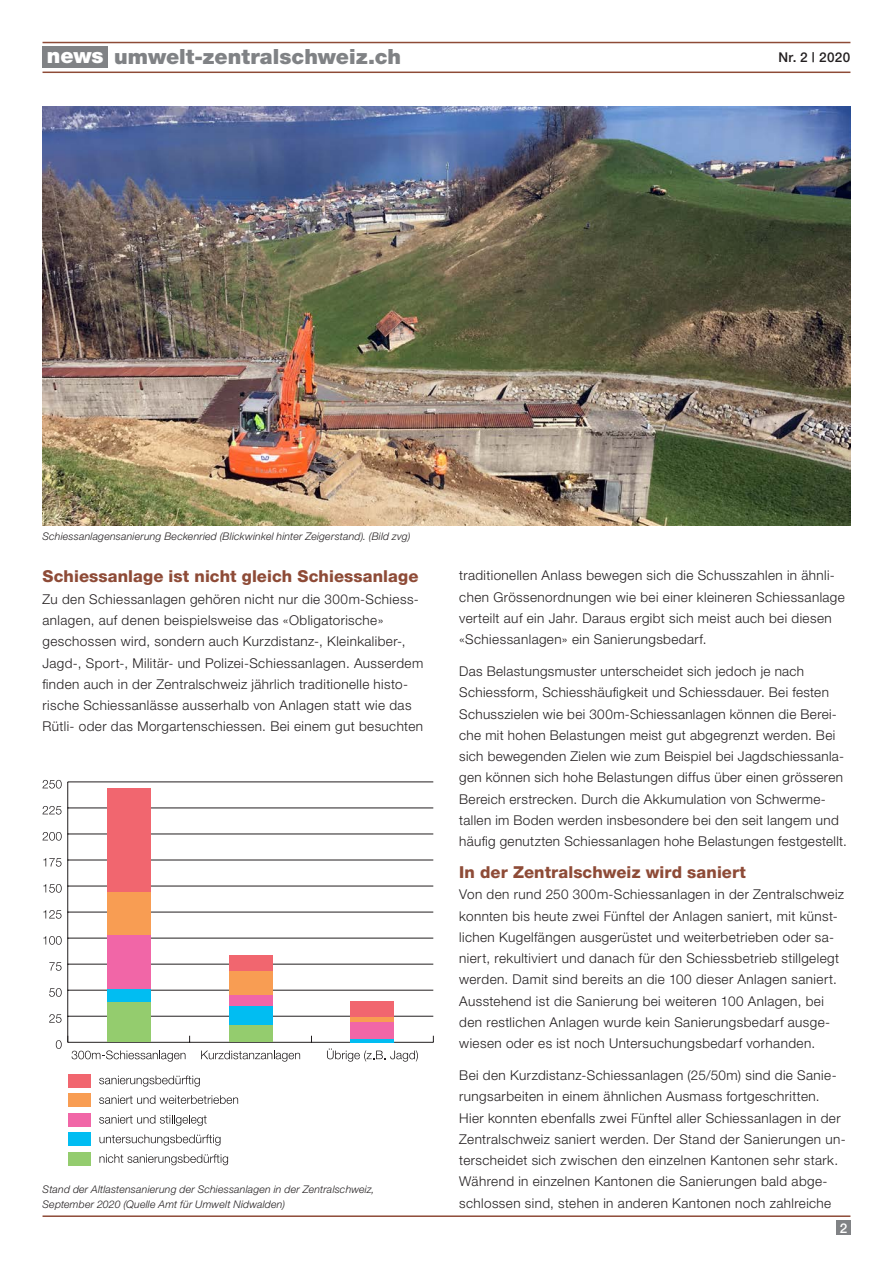
<style>
.page{position:relative;width:893px;height:1263px;background:#fff}
.page>*{position:absolute;margin:0;border:0;box-sizing:border-box;transform-origin:0 0}
.t1{font:900 21px "Helvetica Neue";color:#808285}
.t2{font:900 21px "Helvetica Neue";color:#fff}
.Zwischentitel_11{font:800 16.5px "Helvetica Neue";letter-spacing:.005em;color:#8e4b37}
.lauftext_9_14_173{font:300 13.5px/21.3px "Helvetica Neue";letter-spacing:.03em;color:#231f20}
.untertitel_2__9pt{font:500 13.5px "Helvetica Neue";letter-spacing:.035em;color:#231f20}
.untertitel_2__9pt-2{font:500 13.5px "Helvetica Neue";color:#fff}
.bildlegenden_kursiv{font:italic 300 10.5px/15px "Helvetica Neue";letter-spacing:.02em;color:#231f20}
</style>
<div class="page">
<hr style="left:43px;top:42px;width:807px;height:1px;background:#8e4b37">
<hr style="left:43px;top:72px;width:807px;height:1px;background:#8e4b37">
<div style="left:43px;top:47px;width:65px;height:21px;background:#808285"></div>
<hr style="left:43px;top:1215px;width:807px;height:2px;background:#8e4b37">
<div style="left:836px;top:1220px;width:14px;height:15px;background:#808285"></div>
<hr style="left:68px;top:1042px;width:365px;height:1px;background:#231f20">
<svg style="left:49px;top:1014px;width:13px;height:9px"></svg>
<svg style="left:49px;top:988px;width:13px;height:9px"></svg>
<svg style="left:49px;top:962px;width:13px;height:9px"></svg>
<svg style="left:43px;top:936px;width:19px;height:9px"></svg>
<svg style="left:43px;top:910px;width:19px;height:9px"></svg>
<svg style="left:43px;top:884px;width:19px;height:9px"></svg>
<svg style="left:43px;top:858px;width:19px;height:9px"></svg>
<svg style="left:43px;top:832px;width:19px;height:9px"></svg>
<svg style="left:43px;top:806px;width:19px;height:8px"></svg>
<svg style="left:43px;top:780px;width:19px;height:8px"></svg>
<hr style="left:67px;top:782px;width:1px;height:260px;background:#231f20">
<hr style="left:68px;top:1016px;width:365px;height:1px;background:#231f20">
<hr style="left:68px;top:990px;width:365px;height:1px;background:#231f20">
<hr style="left:68px;top:964px;width:365px;height:1px;background:#231f20">
<hr style="left:68px;top:938px;width:365px;height:1px;background:#231f20">
<hr style="left:68px;top:912px;width:365px;height:1px;background:#231f20">
<hr style="left:68px;top:886px;width:365px;height:1px;background:#231f20">
<hr style="left:68px;top:860px;width:365px;height:1px;background:#231f20">
<hr style="left:68px;top:833px;width:365px;height:1px;background:#231f20">
<hr style="left:68px;top:807px;width:365px;height:1px;background:#231f20">
<hr style="left:68px;top:781px;width:365px;height:1px;background:#231f20">
<div style="left:107px;top:788px;width:44px;height:104px;background:#f1666f"></div>
<div style="left:229px;top:955px;width:43px;height:16px;background:#f1666f"></div>
<div style="left:350px;top:1002px;width:44px;height:15px;background:#f1666f"></div>
<div style="left:107px;top:892px;width:44px;height:43px;background:#f89d53"></div>
<div style="left:229px;top:971px;width:43px;height:24px;background:#f89d53"></div>
<div style="left:350px;top:1017px;width:44px;height:5px;background:#f89d53"></div>
<div style="left:107px;top:935px;width:44px;height:54px;background:#f166a7"></div>
<div style="left:229px;top:995px;width:43px;height:11px;background:#f166a7"></div>
<div style="left:350px;top:1022px;width:44px;height:17px;background:#f166a7"></div>
<div style="left:107px;top:989px;width:44px;height:14px;background:#01bdf2"></div>
<div style="left:229px;top:1006px;width:43px;height:19px;background:#01bdf2"></div>
<hr style="left:350px;top:1039px;width:44px;height:3px;background:#01bdf2">
<div style="left:107px;top:1003px;width:44px;height:39px;background:#94cc6e"></div>
<div style="left:229px;top:1025px;width:43px;height:17px;background:#94cc6e"></div>
<svg style="left:327px;top:1048px;width:91px;height:14px"></svg>
<svg style="left:201px;top:1050px;width:99px;height:12px"></svg>
<svg style="left:56px;top:1036px;width:134px;height:26px"></svg>
<div style="left:68px;top:1074px;width:23px;height:13px;background:#f1666f"></div>
<div style="left:68px;top:1094px;width:23px;height:13px;background:#f89d53"></div>
<div style="left:68px;top:1113px;width:23px;height:13px;background:#f166a7"></div>
<div style="left:68px;top:1133px;width:23px;height:13px;background:#01bdf2"></div>
<div style="left:68px;top:1152px;width:23px;height:13px;background:#94cc6e"></div>
<svg style="left:99px;top:1075px;width:101px;height:12px"></svg>
<svg style="left:99px;top:1095px;width:139px;height:9px"></svg>
<svg style="left:99px;top:1115px;width:108px;height:11px"></svg>
<svg style="left:99px;top:1134px;width:122px;height:11px"></svg>
<svg style="left:99px;top:1154px;width:129px;height:11px"></svg>
<img style="left:43px;top:106px;width:807px;height:419px">
<p class="t2" style="left:47px;top:43px;width:58px">news</p>
<p class="t1" style="left:114px;top:44px;width:288px">umwelt-zentralschweiz.ch</p>
<p class="untertitel_2__9pt" style="left:778px;top:49px;width:74px">Nr. 2 | 2020</p>
<p class="bildlegenden_kursiv" style="left:43px;top:528px;width:369px">Schiessanlagensanierung Beckenried (Blickwinkel hinter Zeigerstand). (Bild zvg)</p>
<p class="Zwischentitel_11" style="left:43px;top:567px;width:377px">Schiessanlage ist nicht gleich Schiessanlage</p>
<p class="lauftext_9_14_173" style="left:43px;top:588px;width:382px">Zu den Schiessanlagen gehören nicht nur die 300m-Schiess&shy;anlagen, auf denen beispielsweise das «Obligatorische» geschossen wird, sondern auch Kurzdistanz-, Kleinkaliber-, Jagd-, Sport-, Militär- und Polizei-Schiessanlagen. Ausserdem finden auch in der Zentralschweiz jährlich traditionelle histo&shy;rische Schiessanlässe ausserhalb von Anlagen statt wie das Rütli- oder das Morgartenschiessen. Bei einem gut besuchten</p>
<p class="bildlegenden_kursiv" style="left:43px;top:1181px;width:333px">Stand der Altlastensanierung der Schiessanlagen in der Zentralschweiz,<br>September 2020 (Quelle Amt für Umwelt Nidwalden)</p>
<p class="lauftext_9_14_173" style="left:459px;top:565px;width:387px">traditionellen Anlass bewegen sich die Schusszahlen in ähnli&shy;chen Grössenordnungen wie bei einer kleineren Schiessanlage verteilt auf ein Jahr. Daraus ergibt sich meist auch bei diesen «Schiessanlagen» ein Sanierungsbedarf.</p>
<p class="lauftext_9_14_173" style="left:459px;top:660px;width:389px">Das Belastungsmuster unterscheidet sich jedoch je nach Schiessform, Schiesshäufigkeit und Schiessdauer. Bei festen Schusszielen wie bei 300m-Schiessanlagen können die Berei&shy;che mit hohen Belastungen meist gut abgegrenzt werden. Bei sich bewegenden Zielen wie zum Beispiel bei Jagdschiessanla&shy;gen können sich hohe Belastungen diffus über einen grösseren Bereich erstrecken. Durch die Akkumulation von Schwerme&shy;tallen im Boden werden insbesondere bei den seit langem und häufig genutzten Schiessanlagen hohe Belastungen festgestellt.</p>
<p class="Zwischentitel_11" style="left:459px;top:862px;width:288px">In der Zentralschweiz wird saniert</p>
<p class="lauftext_9_14_173" style="left:459px;top:884px;width:386px">Von den rund 250 300m-Schiessanlagen in der Zentralschweiz konnten bis heute zwei Fünftel der Anlagen saniert, mit künst&shy;lichen Kugelfängen ausgerüstet und weiterbetrieben oder sa&shy;niert, rekultiviert und danach für den Schiessbetrieb stillgelegt werden. Damit sind bereits an die 100 dieser Anlagen saniert.<br>Ausstehend ist die Sanierung bei weiteren 100 Anlagen, bei den restlichen Anlagen wurde kein Sanierungsbedarf ausge&shy;wiesen oder es ist noch Untersuchungsbedarf vorhanden.</p>
<p class="lauftext_9_14_173" style="left:459px;top:1064px;width:388px">Bei den Kurzdistanz-Schiessanlagen (25/50m) sind die Sanie&shy;rungsarbeiten in einem ähnlichen Ausmass fortgeschritten.<br>Hier konnten ebenfalls zwei Fünftel aller Schiessanlagen in der Zentralschweiz saniert werden. Der Stand der Sanierungen un&shy;terscheidet sich zwischen den einzelnen Kantonen sehr stark.<br>Während in einzelnen Kantonen die Sanierungen bald abge&shy;schlossen sind, stehen in anderen Kantonen noch zahlreiche</p>
<p class="untertitel_2__9pt-2" style="left:840px;top:1220px;width:9px">2</p>
</div>
